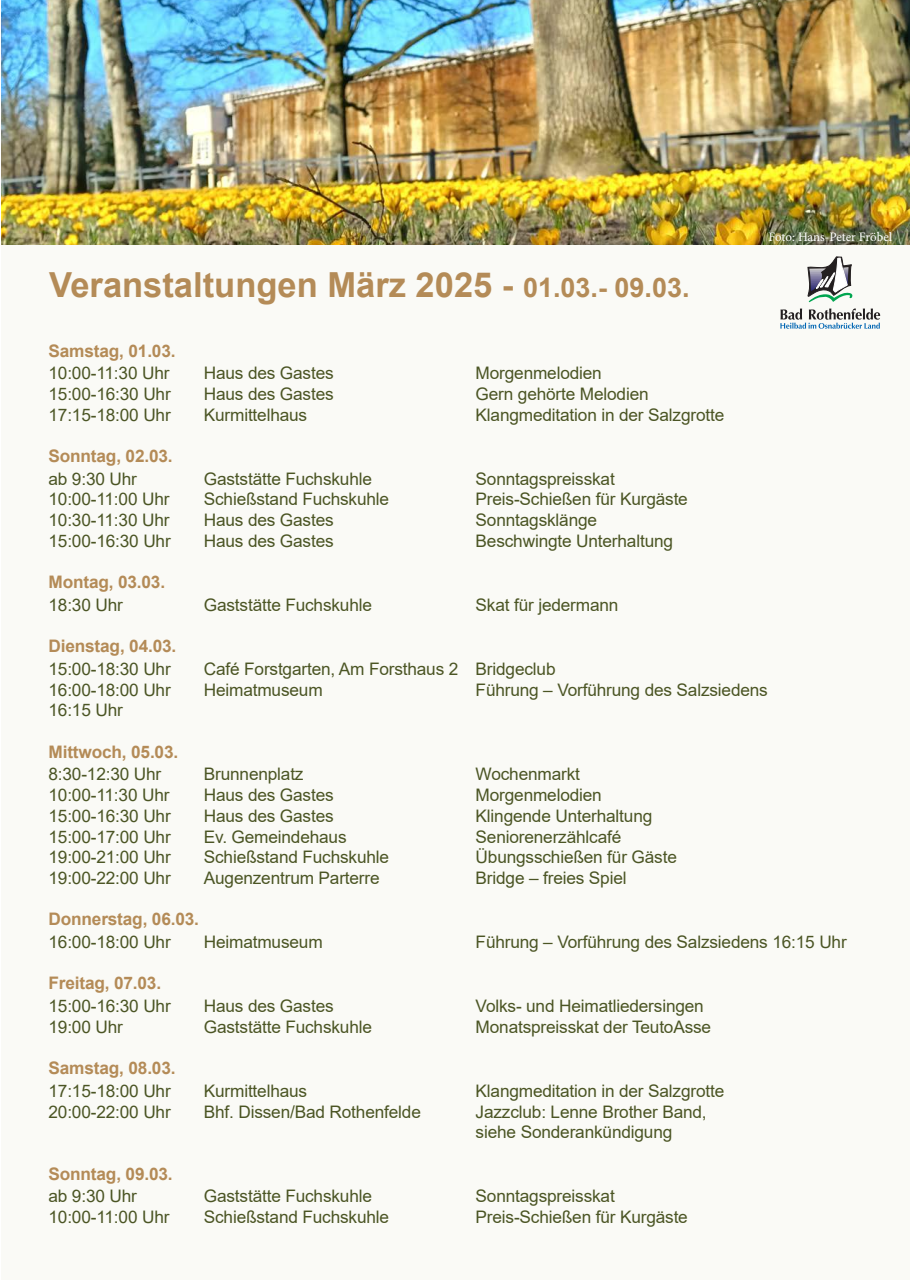
<style>
.page{position:relative;width:910px;height:1280px;background:#fff}
.page>*{position:absolute;margin:0;border:0;box-sizing:border-box;transform-origin:0 0}
.t1{font:700 34.5px "Arial";color:#b48b57}
.t2{font:17.25px/20.7px "Arial";letter-spacing:-.01em;color:#4b5524}
.t3{font:700 17.25px "Arial";letter-spacing:-.01em;color:#b48b57}
.t4{font:12.9px "Minion Pro";letter-spacing:-.01em;color:#fff}
.s1{font-size:27px}
</style>
<div class="page">
<div style="left:2px;top:245px;width:908px;height:1035px;background:#fafaf6"></div>
<svg style="left:808px;top:257px;width:44px;height:45px"></svg>
<svg style="left:780px;top:308px;width:100px;height:21px"></svg>
<img style="left:2px;top:0;width:908px;height:245px">
<h1 class="t1" style="left:49px;top:260px;width:642px">Veranstaltungen März 2025 - <span class="s1">01.03.- 09.03.</span></h1>
<p class="t4" style="left:769px;top:228px;width:125px">Foto: Hans-Peter Fröbel</p>
<p class="t3" style="left:49px;top:338px;width:129px">Samstag, 01.03.</p>
<p class="t2" style="left:49px;top:363px;width:123px">10:00-11:30 Uhr</p>
<p class="t2" style="left:204px;top:363px;width:131px">Haus des Gastes</p>
<p class="t2" style="left:476px;top:363px;width:128px">Morgenmelodien</p>
<p class="t2" style="left:49px;top:383px;width:124px">15:00-16:30 Uhr</p>
<p class="t2" style="left:204px;top:383px;width:131px">Haus des Gastes</p>
<p class="t2" style="left:476px;top:383px;width:175px">Gern gehörte Melodien</p>
<p class="t2" style="left:49px;top:404px;width:124px">17:15-18:00 Uhr</p>
<p class="t2" style="left:204px;top:404px;width:105px">Kurmittelhaus</p>
<p class="t2" style="left:476px;top:404px;width:250px">Klangmeditation in der Salzgrotte</p>
<p class="t3" style="left:49px;top:444px;width:126px">Sonntag, 02.03.</p>
<p class="t2" style="left:49px;top:468px;width:90px">ab 9:30 Uhr</p>
<p class="t2" style="left:204px;top:468px;width:170px">Gaststätte Fuchskuhle</p>
<p class="t2" style="left:476px;top:468px;width:141px">Sonntagspreisskat</p>
<p class="t2" style="left:49px;top:489px;width:123px">10:00-11:00 Uhr</p>
<p class="t2" style="left:204px;top:489px;width:187px">Schießstand Fuchskuhle</p>
<p class="t2" style="left:476px;top:489px;width:214px">Preis-Schießen für Kurgäste</p>
<p class="t2" style="left:49px;top:510px;width:123px">10:30-11:30 Uhr</p>
<p class="t2" style="left:204px;top:510px;width:131px">Haus des Gastes</p>
<p class="t2" style="left:476px;top:510px;width:123px">Sonntagsklänge</p>
<p class="t2" style="left:49px;top:530px;width:124px">15:00-16:30 Uhr</p>
<p class="t2" style="left:204px;top:530px;width:131px">Haus des Gastes</p>
<p class="t2" style="left:476px;top:530px;width:199px">Beschwingte Unterhaltung</p>
<p class="t3" style="left:49px;top:570px;width:118px">Montag, 03.03.</p>
<p class="t2" style="left:49px;top:594px;width:76px">18:30 Uhr</p>
<p class="t2" style="left:204px;top:594px;width:170px">Gaststätte Fuchskuhle</p>
<p class="t2" style="left:476px;top:594px;width:144px">Skat für jedermann</p>
<p class="t3" style="left:49px;top:634px;width:129px">Dienstag, 04.03.</p>
<p class="t2" style="left:49px;top:658px;width:124px">15:00-18:30 Uhr</p>
<p class="t2" style="left:204px;top:658px;width:353px">Café Forstgarten, Am Forsthaus 2 Bridgeclub</p>
<p class="t2" style="left:49px;top:679px;width:124px">16:00-18:00 Uhr</p>
<p class="t2" style="left:204px;top:679px;width:120px">Heimatmuseum</p>
<p class="t2" style="left:476px;top:679px;width:294px">Führung – Vorführung des Salzsiedens</p>
<p class="t2" style="left:49px;top:700px;width:76px">16:15 Uhr</p>
<p class="t3" style="left:49px;top:739px;width:131px">Mittwoch, 05.03.</p>
<p class="t2" style="left:49px;top:764px;width:114px">8:30-12:30 Uhr</p>
<p class="t2" style="left:204px;top:764px;width:101px">Brunnenplatz</p>
<p class="t2" style="left:476px;top:764px;width:106px">Wochenmarkt</p>
<p class="t2" style="left:49px;top:785px;width:123px">10:00-11:30 Uhr</p>
<p class="t2" style="left:204px;top:785px;width:131px">Haus des Gastes</p>
<p class="t2" style="left:476px;top:785px;width:128px">Morgenmelodien</p>
<p class="t2" style="left:49px;top:805px;width:124px">15:00-16:30 Uhr</p>
<p class="t2" style="left:204px;top:805px;width:131px">Haus des Gastes</p>
<p class="t2" style="left:476px;top:805px;width:178px">Klingende Unterhaltung</p>
<p class="t2" style="left:49px;top:826px;width:124px">15:00-17:00 Uhr</p>
<p class="t2" style="left:204px;top:826px;width:144px">Ev. Gemeindehaus</p>
<p class="t2" style="left:476px;top:826px;width:147px">Seniorenerzählcafé</p>
<p class="t2" style="left:49px;top:847px;width:124px">19:00-21:00 Uhr</p>
<p class="t2" style="left:204px;top:847px;width:187px">Schießstand Fuchskuhle</p>
<p class="t2" style="left:476px;top:847px;width:203px">Übungsschießen für Gäste</p>
<p class="t2" style="left:49px;top:867px;width:124px">19:00-22:00 Uhr</p>
<p class="t2" style="left:204px;top:867px;width:177px">Augenzentrum Parterre</p>
<p class="t2" style="left:476px;top:867px;width:152px">Bridge – freies Spiel</p>
<p class="t3" style="left:49px;top:907px;width:152px">Donnerstag, 06.03.</p>
<p class="t2" style="left:49px;top:931px;width:124px">16:00-18:00 Uhr</p>
<p class="t2" style="left:204px;top:931px;width:120px">Heimatmuseum</p>
<p class="t2" style="left:476px;top:931px;width:373px">Führung – Vorführung des Salzsiedens 16:15 Uhr</p>
<p class="t3" style="left:49px;top:971px;width:114px">Freitag, 07.03.</p>
<p class="t2" style="left:49px;top:995px;width:124px">15:00-16:30 Uhr</p>
<p class="t2" style="left:204px;top:995px;width:131px">Haus des Gastes</p>
<p class="t2" style="left:476px;top:995px;width:230px">Volks- und Heimatliedersingen</p>
<p class="t2" style="left:49px;top:1016px;width:76px">19:00 Uhr</p>
<p class="t2" style="left:204px;top:1016px;width:170px">Gaststätte Fuchskuhle</p>
<p class="t2" style="left:476px;top:1016px;width:237px">Monatspreisskat der TeutoAsse</p>
<p class="t3" style="left:49px;top:1056px;width:129px">Samstag, 08.03.</p>
<p class="t2" style="left:49px;top:1080px;width:124px">17:15-18:00 Uhr</p>
<p class="t2" style="left:204px;top:1080px;width:105px">Kurmittelhaus</p>
<p class="t2" style="left:476px;top:1080px;width:250px">Klangmeditation in der Salzgrotte</p>
<p class="t2" style="left:49px;top:1101px;width:124px">20:00-22:00 Uhr</p>
<p class="t2" style="left:204px;top:1101px;width:219px">Bhf. Dissen/Bad Rothenfelde</p>
<p class="t2" style="left:476px;top:1101px;width:233px">Jazzclub: Lenne Brother Band, siehe Sonderankündigung</p>
<p class="t3" style="left:49px;top:1161px;width:126px">Sonntag, 09.03.</p>
<p class="t2" style="left:49px;top:1186px;width:90px">ab 9:30 Uhr</p>
<p class="t2" style="left:204px;top:1186px;width:170px">Gaststätte Fuchskuhle</p>
<p class="t2" style="left:476px;top:1186px;width:141px">Sonntagspreisskat</p>
<p class="t2" style="left:49px;top:1206px;width:123px">10:00-11:00 Uhr</p>
<p class="t2" style="left:204px;top:1206px;width:187px">Schießstand Fuchskuhle</p>
<p class="t2" style="left:476px;top:1206px;width:214px">Preis-Schießen für Kurgäste</p>
</div>
